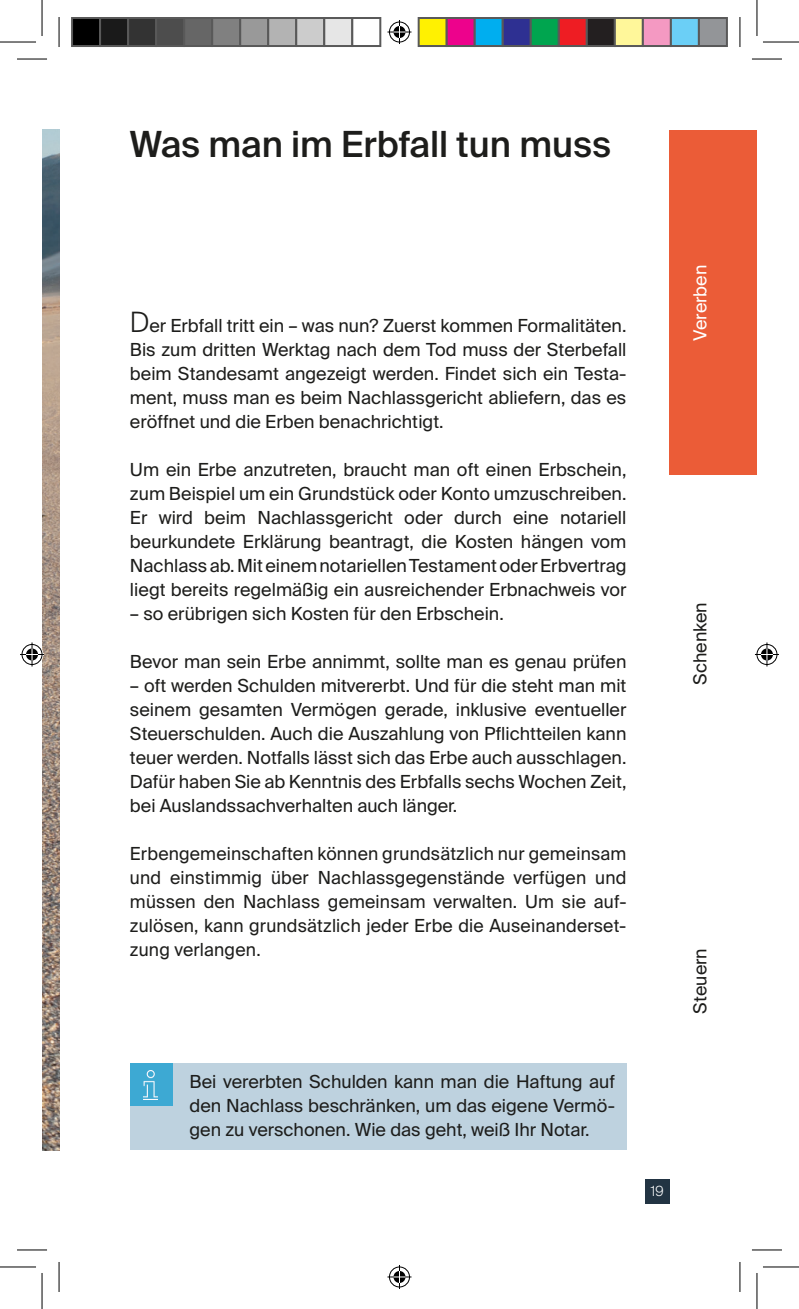
<style>
.page{position:relative;width:799px;height:1309px;background:#fff}
.page>*{position:absolute;margin:0;border:0;box-sizing:border-box;transform-origin:0 0}
.t1{font:500 36px "Suisse Intl";color:#1d1d1b}
.t2{font:18px/24px "Suisse Intl";color:#1d1d1b;text-align:justify}
.t3{font:18px "Suisse Intl";color:#fff}
.t4{font:300 14px "Suisse Intl";color:#fff}
.s1{font-weight:300;font-size:28px}
</style>
<div class="page">
<div style="left:644px;top:1179px;width:24px;height:24px;background:#223443"></div>
<img style="left:42px;top:130px;width:17px;height:1020px">
<div style="left:130px;top:1063px;width:496px;height:87px;background:#bed2df"></div>
<div style="left:130px;top:1064px;width:42px;height:42px;background:#3da9d3"></div>
<img style="left:143px;top:1071px;width:15px;height:28px">
<div style="left:668px;top:130px;width:88px;height:345px;background:#eb5c37"></div>
<hr style="left:17px;top:59px;width:30px;height:1px;background:#000">
<hr style="left:751px;top:59px;width:30px;height:1px;background:#000">
<hr style="left:17px;top:1249px;width:30px;height:1px;background:#000">
<hr style="left:751px;top:1249px;width:30px;height:1px;background:#000">
<hr style="left:59px;top:17px;width:1px;height:30px;background:#000">
<hr style="left:59px;top:1262px;width:1px;height:30px;background:#000">
<hr style="left:739px;top:17px;width:1px;height:30px;background:#000">
<hr style="left:739px;top:1262px;width:1px;height:30px;background:#000">
<hr style="left:0;top:42px;width:36px;height:1px;background:#000">
<hr style="left:762px;top:42px;width:36px;height:1px;background:#000">
<hr style="left:0;top:1266px;width:36px;height:1px;background:#000">
<hr style="left:762px;top:1266px;width:36px;height:1px;background:#000">
<hr style="left:42px;top:0;width:1px;height:36px;background:#000">
<hr style="left:42px;top:1273px;width:1px;height:36px;background:#000">
<hr style="left:756px;top:0;width:1px;height:36px;background:#000">
<hr style="left:756px;top:1273px;width:1px;height:36px;background:#000">
<svg style="left:387px;top:20px;width:24px;height:24px"></svg>
<svg style="left:387px;top:1265px;width:24px;height:24px"></svg>
<svg style="left:20px;top:642px;width:24px;height:24px"></svg>
<svg style="left:754px;top:642px;width:24px;height:24px"></svg>
<div style="left:72px;top:18px;width:28px;height:28px;background:#000"></div>
<div style="left:71px;top:17px;width:30px;height:30px;border:2px solid #595959"></div>
<div style="left:100px;top:18px;width:28px;height:28px;background:#1a1a1a"></div>
<div style="left:99px;top:17px;width:30px;height:30px;border:2px solid #595959"></div>
<div style="left:128px;top:18px;width:28px;height:28px;background:#333"></div>
<div style="left:127px;top:17px;width:30px;height:30px;border:2px solid #595959"></div>
<div style="left:156px;top:18px;width:28px;height:28px;background:#4d4d4d"></div>
<div style="left:155px;top:17px;width:30px;height:30px;border:2px solid #595959"></div>
<div style="left:184px;top:18px;width:28px;height:28px;background:#666"></div>
<div style="left:183px;top:17px;width:30px;height:30px;border:2px solid #595959"></div>
<div style="left:212px;top:18px;width:28px;height:28px;background:#808080"></div>
<div style="left:211px;top:17px;width:30px;height:30px;border:2px solid #595959"></div>
<div style="left:240px;top:18px;width:28px;height:28px;background:#999"></div>
<div style="left:239px;top:17px;width:30px;height:30px;border:2px solid #595959"></div>
<div style="left:268px;top:18px;width:28px;height:28px;background:#b3b3b3"></div>
<div style="left:267px;top:17px;width:30px;height:30px;border:2px solid #595959"></div>
<div style="left:296px;top:18px;width:28px;height:28px;background:#ccc"></div>
<div style="left:295px;top:17px;width:30px;height:30px;border:2px solid #595959"></div>
<div style="left:324px;top:18px;width:28px;height:28px;background:#e6e6e6"></div>
<div style="left:323px;top:17px;width:30px;height:30px;border:2px solid #595959"></div>
<div style="left:351px;top:17px;width:30px;height:30px;border:2px solid #595959"></div>
<div style="left:418px;top:18px;width:28px;height:28px;background:#fff101"></div>
<div style="left:417px;top:17px;width:30px;height:30px;border:2px solid #595959"></div>
<div style="left:446px;top:18px;width:28px;height:28px;background:#ed028c"></div>
<div style="left:445px;top:17px;width:30px;height:30px;border:2px solid #595959"></div>
<div style="left:474px;top:18px;width:28px;height:28px;background:#00aeef"></div>
<div style="left:473px;top:17px;width:30px;height:30px;border:2px solid #595959"></div>
<div style="left:502px;top:18px;width:28px;height:28px;background:#2e3092"></div>
<div style="left:501px;top:17px;width:30px;height:30px;border:2px solid #595959"></div>
<div style="left:530px;top:18px;width:28px;height:28px;background:#00a54f"></div>
<div style="left:529px;top:17px;width:30px;height:30px;border:2px solid #595959"></div>
<div style="left:558px;top:18px;width:28px;height:28px;background:#ee1d23"></div>
<div style="left:557px;top:17px;width:30px;height:30px;border:2px solid #595959"></div>
<div style="left:586px;top:18px;width:28px;height:28px;background:#231f20"></div>
<div style="left:585px;top:17px;width:30px;height:30px;border:2px solid #595959"></div>
<div style="left:614px;top:18px;width:28px;height:28px;background:#fff79a"></div>
<div style="left:613px;top:17px;width:30px;height:30px;border:2px solid #595959"></div>
<div style="left:642px;top:18px;width:28px;height:28px;background:#f499c2"></div>
<div style="left:641px;top:17px;width:30px;height:30px;border:2px solid #595959"></div>
<div style="left:670px;top:18px;width:28px;height:28px;background:#6bcff6"></div>
<div style="left:669px;top:17px;width:30px;height:30px;border:2px solid #595959"></div>
<div style="left:698px;top:18px;width:28px;height:28px;background:#939598"></div>
<div style="left:697px;top:17px;width:30px;height:30px;border:2px solid #595959"></div>
<h1 class="t1" style="left:130px;top:123px;width:482px">Was man im Erbfall tun muss</h1>
<p class="t2" style="left:130px;top:313px;width:498px"><span class="s1">D</span>er Erbfall tritt ein – was nun? Zuerst kommen Formalitäten.<br>Bis zum dritten Werktag nach dem Tod muss der Sterbefall beim Standesamt angezeigt werden. Findet sich ein Testa&shy;ment, muss man es beim Nachlassgericht abliefern, das es eröffnet und die Erben benachrichtigt.</p>
<p class="t2" style="left:130px;top:457px;width:498px">Um ein Erbe anzutreten, braucht man oft einen Erbschein, zum Beispiel um ein Grundstück oder Konto umzuschreiben.<br>Er wird beim Nachlassgericht oder durch eine notariell beurkundete Erklärung beantragt, die Kosten hängen vom Nachlass ab. Mit einem notariellen Testament oder Erbvertrag liegt bereits regelmäßig ein ausreichender Erbnachweis vor</p>
<p class="t2" style="left:130px;top:601px;width:375px">– so erübrigen sich Kosten für den Erbschein.</p>
<p class="t2" style="left:130px;top:649px;width:498px">Bevor man sein Erbe annimmt, sollte man es genau prüfen</p>
<p class="t2" style="left:130px;top:673px;width:498px">– oft werden Schulden mitvererbt. Und für die steht man mit seinem gesamten Vermögen gerade, inklusive eventueller Steuerschulden. Auch die Auszahlung von Pflichtteilen kann teuer werden. Notfalls lässt sich das Erbe auch ausschlagen.<br>Dafür haben Sie ab Kenntnis des Erbfalls sechs Wochen Zeit, bei Auslandssachverhalten auch länger.</p>
<p class="t2" style="left:130px;top:841px;width:498px">Erbengemeinschaften können grundsätzlich nur gemeinsam und einstimmig über Nachlassgegenstände verfügen und müssen den Nachlass gemeinsam verwalten. Um sie auf&shy;zulösen, kann grundsätzlich jeder Erbe die Auseinanderset&shy;zung verlangen.</p>
<p class="t2" style="left:189px;top:1070px;width:427px">Bei vererbten Schulden kann man die Haftung auf den Nachlass beschränken, um das eigene Vermö&shy;gen zu verschonen. Wie das geht, weiß Ihr Notar.</p>
<p class="t4" style="left:650px;top:1183px;width:14px">19</p>
<p class="t3" style="left:689px;top:341px;width:78px;rotate:-90deg">Vererben</p>
<p class="t2" style="left:688px;top:685px;width:84px;rotate:-90deg">Schenken</p>
<p class="t2" style="left:688px;top:1013px;width:67px;rotate:-90deg">Steuern</p>
</div>
